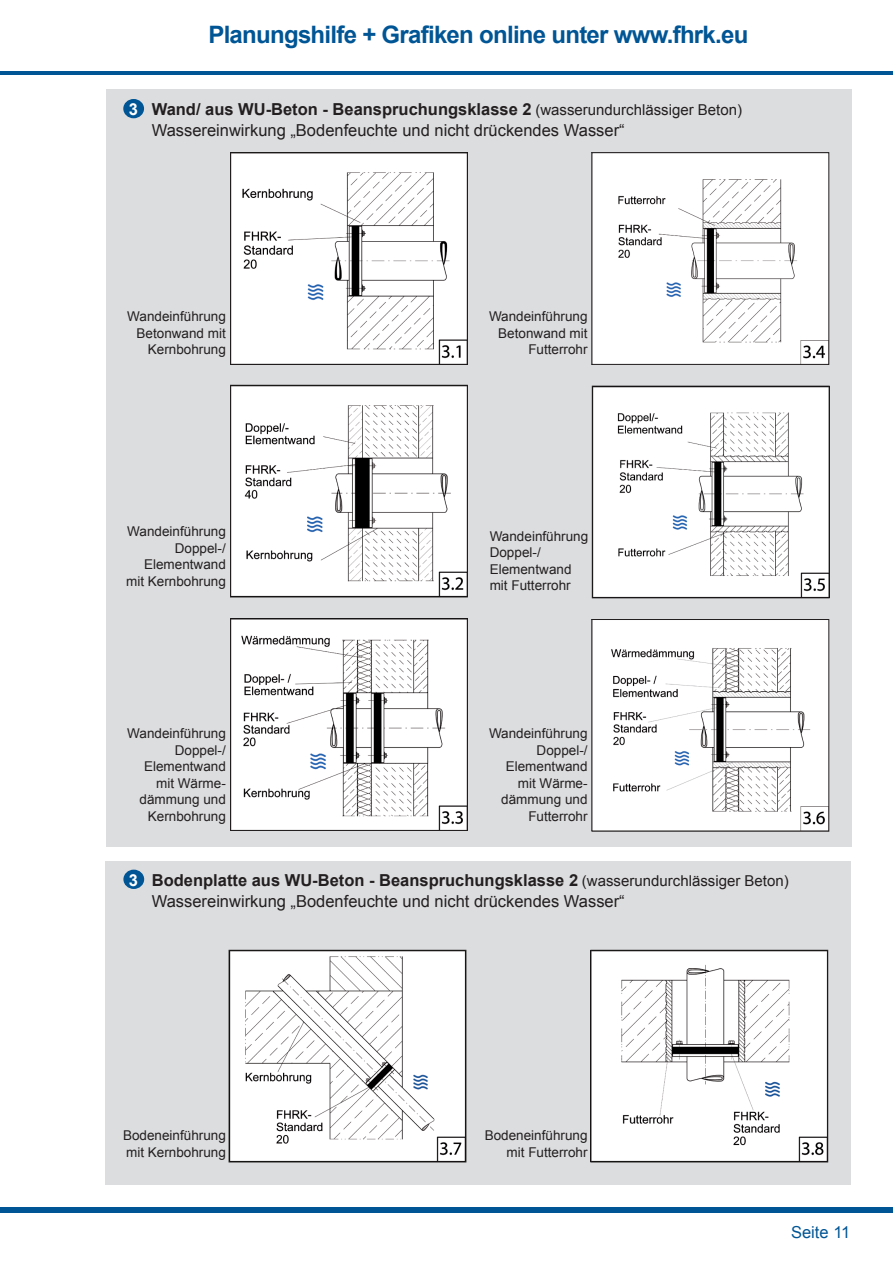
<style>
.page{position:relative;width:893px;height:1263px;background:#fff}
.page>*{position:absolute;margin:0;border:0;box-sizing:border-box;transform-origin:0 0}
.t1{font:700 24px "Arial";letter-spacing:-.03em;color:#005595}
.t2{font:16.5px/21px "Arial";color:#231f20}
.t3{font:16.5px "Arial";color:#005595}
.t4{font:13.5px/16.5px "Arial";color:#231f20;text-align:right}
.s1{font-weight:700;color:#fff}
.s2{font-weight:700}
.s3{font-size:15px}
</style>
<div class="page">
<div style="left:106px;top:89px;width:746px;height:758px;background:#dcdddf"></div>
<div style="left:124px;top:100px;width:19px;height:18px;background:#005595;border-radius:50%"></div>
<div style="left:123px;top:99px;width:21px;height:19px;border:2px solid #005595;border-radius:50%"></div>
<div style="left:105px;top:861px;width:745px;height:323px;background:#dcdddf"></div>
<hr style="left:0;top:71px;width:893px;height:3px;background:#005595">
<div style="left:0;top:1208px;width:893px;height:5px;background:#005595"></div>
<div style="left:124px;top:870px;width:19px;height:18px;background:#005595;border-radius:50%"></div>
<div style="left:123px;top:870px;width:21px;height:19px;border:2px solid #005595;border-radius:50%"></div>
<img style="left:232px;top:387px;width:234px;height:208px">
<div style="left:230px;top:385px;width:238px;height:212px;border:1px solid #231f20"></div>
<img style="left:232px;top:154px;width:234px;height:209px">
<div style="left:230px;top:152px;width:238px;height:213px;border:1px solid #231f20"></div>
<img style="left:594px;top:621px;width:233px;height:208px">
<img style="left:232px;top:620px;width:234px;height:209px">
<div style="left:230px;top:618px;width:238px;height:213px;border:1px solid #231f20"></div>
<img style="left:594px;top:154px;width:233px;height:209px">
<div style="left:592px;top:152px;width:237px;height:213px;border:1px solid #231f20"></div>
<img style="left:231px;top:952px;width:233px;height:208px">
<div style="left:229px;top:950px;width:237px;height:212px;border:1px solid #231f20"></div>
<img style="left:592px;top:952px;width:234px;height:208px">
<div style="left:590px;top:950px;width:238px;height:212px;border:1px solid #231f20"></div>
<img style="left:594px;top:388px;width:233px;height:208px">
<div style="left:592px;top:386px;width:237px;height:212px;border:1px solid #231f20"></div>
<h1 class="t1" style="left:208px;top:19px;width:542px">Planungshilfe + Grafiken online unter www.fhrk.eu</h1>
<p class="t2" style="left:152px;top:99px;width:592px;text-indent:-23px"><span class="s1">3</span> <span class="s2">Wand/ aus WU-Beton - Beanspruchungsklasse 2</span> <span class="s3">(wasserundurchlässiger Beton)<br></span>Wassereinwirkung „Bodenfeuchte und nicht drückendes Wasser“</p>
<p class="t4" style="left:127px;top:308px;width:100px">Wandeinführung<br>Betonwand mit<br>Kernbohrung</p>
<p class="t4" style="left:126px;top:523px;width:101px">Wandeinführung<br>Doppel-/<br>Elementwand mit Kernbohrung</p>
<p class="t4" style="left:127px;top:725px;width:100px">Wandeinführung<br>Doppel-/<br>Elementwand mit Wärme&shy;dämmung und<br>Kernbohrung</p>
<p class="t4" style="left:489px;top:308px;width:100px">Wandeinführung<br>Betonwand mit<br>Futterrohr</p>
<p class="t4" style="left:490px;top:528px;width:100px;text-align:left">Wandeinführung<br>Doppel-/<br>Elementwand mit Futterrohr</p>
<p class="t4" style="left:489px;top:725px;width:100px">Wandeinführung<br>Doppel-/<br>Elementwand mit Wärme&shy;dämmung und<br>Futterrohr</p>
<p class="t2" style="left:152px;top:869px;width:638px;text-indent:-23px"><span class="s1">3</span> <span class="s2">Bodenplatte aus WU-Beton - Beanspruchungsklasse 2</span> <span class="s3">(wasserundurchlässiger Beton)<br></span>Wassereinwirkung „Bodenfeuchte und nicht drückendes Wasser“</p>
<p class="t4" style="left:123px;top:1127px;width:104px;text-align:left">Bodeneinführung mit Kernbohrung</p>
<p class="t4" style="left:485px;top:1127px;width:104px">Bodeneinführung mit Futterrohr</p>
<p class="t3" style="left:791px;top:1221px;width:61px">Seite 11</p>
</div>
